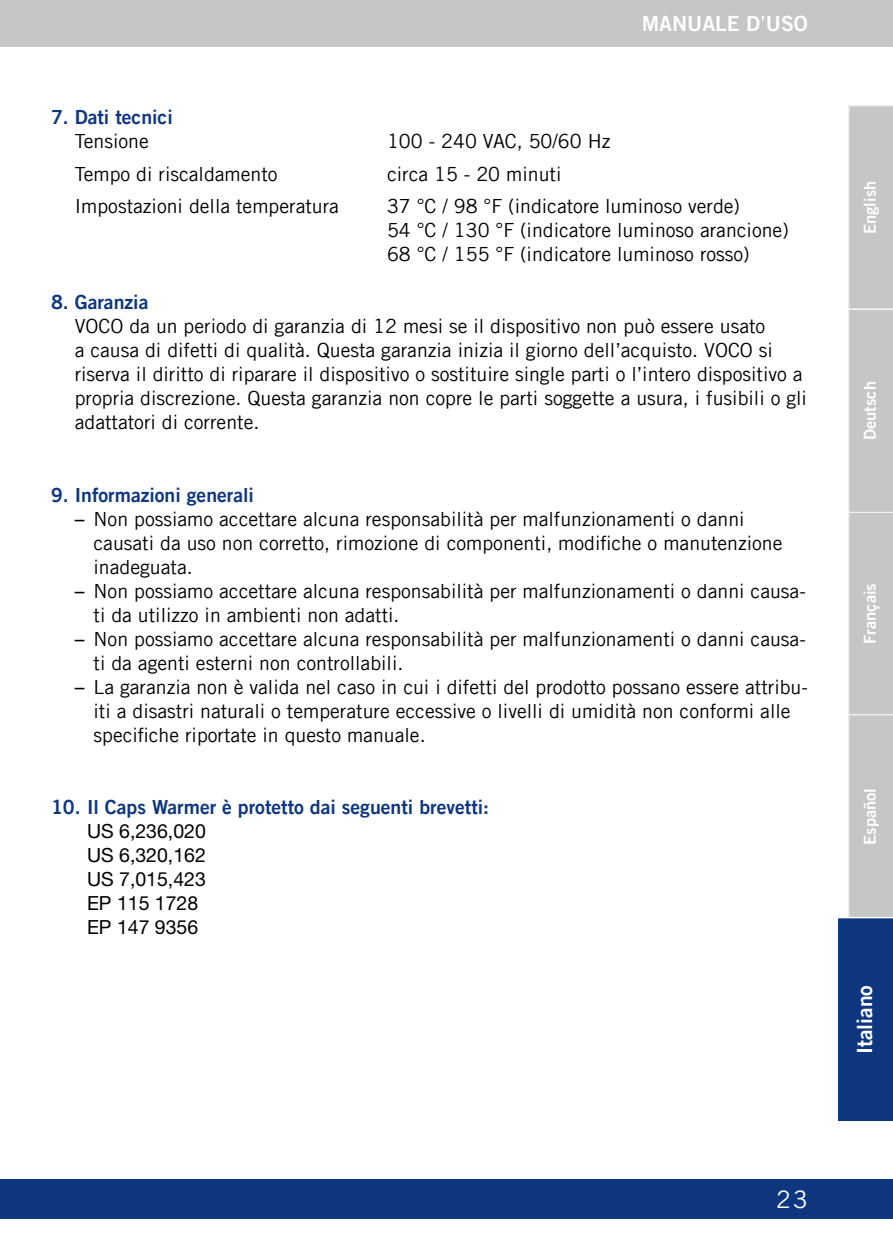
<style>
.page{position:relative;width:893px;height:1259px;background:#fff}
.page>*{position:absolute;margin:0;border:0;box-sizing:border-box;transform-origin:0 0}
.t1{font:24px "Trade Gothic LT Com";color:#fff}
.t2{font:21px "Trade Gothic LT Com Bd 2";color:#fff}
.t3{font:19.5px/24px "Trade Gothic LT Com";color:#000}
.t4{font:19.5px "Trade Gothic LT Com Bd 2";color:#0f377f}
.t5{font:19.5px/24px "Helvetica Neue LTW1 G";color:#000}
.t6{font:16.5px "Trade Gothic LT Com Bd 2";color:#fff}
.s1{font-family:"Trade Gothic LT Com"}
.s2{font-family:"Helvetica Neue LTW1 G"}
</style>
<div class="page">
<div style="left:0;top:1179px;width:893px;height:39px;background:#0f377f"></div>
<div style="left:0;top:0;width:893px;height:47px;background:#c5c6c6"></div>
<svg style="left:838px;top:105px;width:55px;height:1016px;background:#aab2c1"></svg>
<p class="t2" style="left:642px;top:11px;width:168px">MANUALE D<span class="s1">’</span>USO</p>
<p class="t4" style="left:51px;top:105px;width:123px">7. Dati tecnici</p>
<p class="t3" style="left:75px;top:129px;width:76px">Tensione</p>
<p class="t3" style="left:387px;top:129px;width:225px">100 - 240 VAC, 50/60 Hz</p>
<p class="t3" style="left:75px;top:162px;width:204px">Tempo di riscaldamento</p>
<p class="t3" style="left:387px;top:162px;width:176px">circa 15 - 20 minuti</p>
<p class="t3" style="left:75px;top:194px;width:266px">Impostazioni della temperatura</p>
<p class="t3" style="left:387px;top:194px;width:403px">37 °C / 98 °F (indicatore luminoso verde)<br>54 °C / 130 °F (indicatore luminoso arancione)<br>68 °C / 155 °F (indicatore luminoso rosso)</p>
<p class="t4" style="left:51px;top:290px;width:99px">8. Garanzia</p>
<p class="t3" style="left:75px;top:314px;width:734px">VOCO da un periodo di garanzia di 12 mesi se il dispositivo non può essere usato<br>a causa di difetti di qualità. Questa garanzia inizia il giorno dell’acquisto. VOCO si riserva il diritto di riparare il dispositivo o sostituire single parti o l’intero dispositivo a propria discrezione. Questa garanzia non copre le parti soggette a usura, i fusibili o gli adattatori di corrente.</p>
<p class="t4" style="left:51px;top:482px;width:204px">9. Informazioni generali</p>
<p class="t3" style="left:94px;top:506px;width:690px;text-indent:-19px"><span class="s2">–</span> Non possiamo accettare alcuna responsabilità per malfunzionamenti o danni causati da uso non corretto, rimozione di componenti, modifiche o manutenzione inadeguata.</p>
<p class="t3" style="left:94px;top:578px;width:714px;text-indent:-19px"><span class="s2">–</span> Non possiamo accettare alcuna responsabilità per malfunzionamenti o danni causa&shy;ti da utilizzo in ambienti non adatti.</p>
<p class="t3" style="left:94px;top:626px;width:714px;text-indent:-19px"><span class="s2">–</span> Non possiamo accettare alcuna responsabilità per malfunzionamenti o danni causa&shy;ti da agenti esterni non controllabili.</p>
<p class="t3" style="left:94px;top:674px;width:716px;text-indent:-19px"><span class="s2">–</span> La garanzia non è valida nel caso in cui i difetti del prodotto possano essere attribu&shy;iti a disastri naturali o temperature eccessive o livelli di umidità non conformi alle specifiche riportate in questo manuale.</p>
<p class="t4" style="left:51px;top:794px;width:440px">10. Il Caps Warmer è protetto dai seguenti brevetti:</p>
<p class="t5" style="left:87px;top:818px;width:120px">US 6,236,020<br>US 6,320,162<br>US 7,015,423<br>EP 115 1728<br>EP 147 9356</p>
<p class="t6" style="left:860px;top:234px;width:55px;rotate:-90deg">English</p>
<p class="t6" style="left:860px;top:440px;width:60px;rotate:-90deg">Deutsch</p>
<p class="t6" style="left:860px;top:644px;width:62px;rotate:-90deg">Français</p>
<p class="t6" style="left:860px;top:845px;width:58px;rotate:-90deg">Español</p>
<p class="t2" style="left:852px;top:1054px;width:70px;rotate:-90deg">Italiano</p>
<p class="t1" style="left:776px;top:1184px;width:33px">23</p>
</div>
